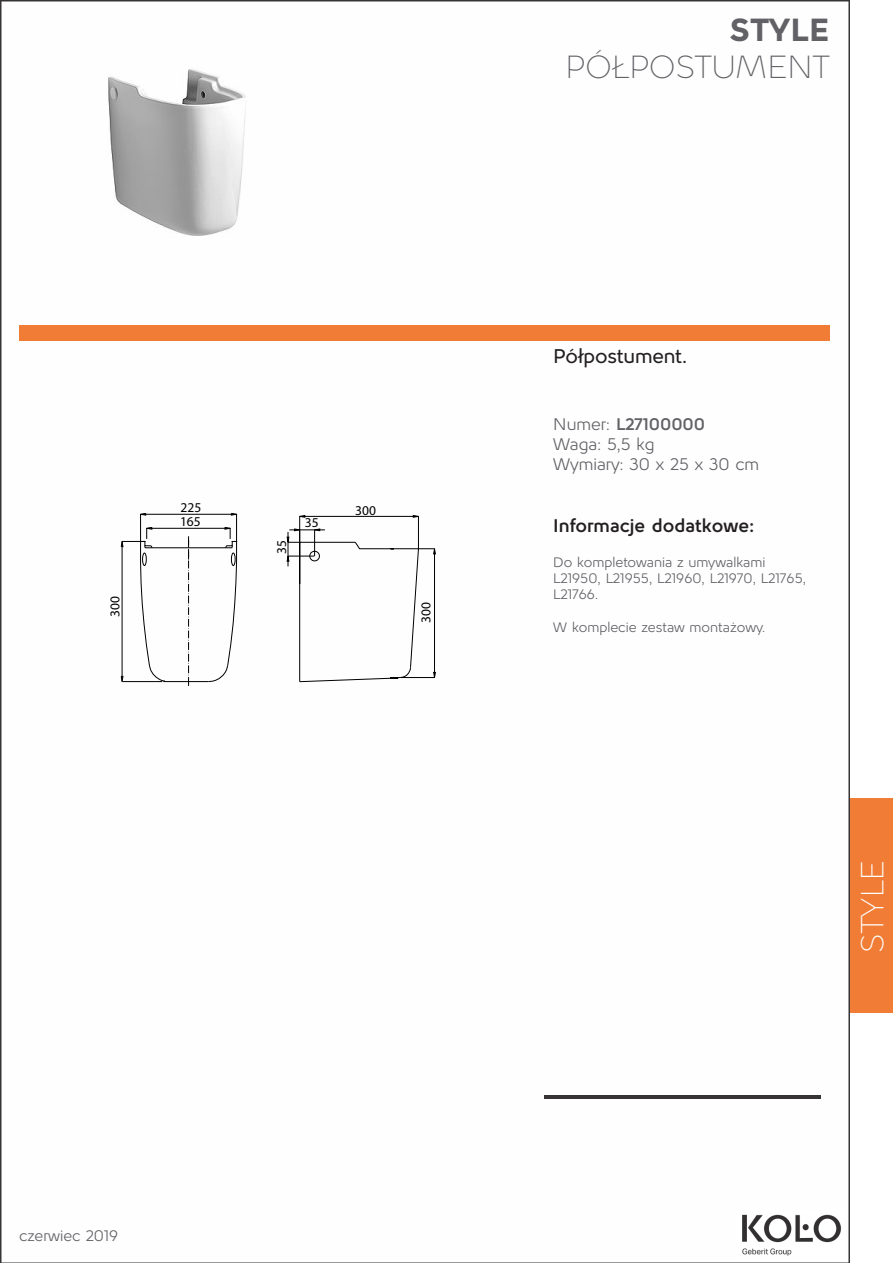
<style>
.page{position:relative;width:893px;height:1263px;background:#fff}
.page>*{position:absolute;margin:0;border:0;box-sizing:border-box;transform-origin:0 0}
.t1{font:300 31.5px "Kolo";color:#616166}
.t2{font:900 31.5px "Kolo";color:#616166}
.t3{font:300 31.5px "Kolo";letter-spacing:-.005em;color:#fff}
.t4{font:500 19.5px "Kolo";letter-spacing:-.01em;color:#231f20}
.t5{font:700 18px "Kolo";color:#231f20}
.t6{font:16.5px "Kolo";color:#616166}
.t7{font:700 16.5px "Kolo";color:#616166}
.t8{font:15px "Kolo";color:#616166}
.t9{font:13.5px/16.2px "Kolo";color:#616166}
.t10{font:13.5px/13px "Myriad Pro";color:#000}
.s1{font-weight:400}
</style>
<div class="page">
<div style="left:849px;top:798px;width:44px;height:215px;background:#f17c35"></div>
<img style="left:0;top:0;width:849px;height:1263px">
<div style="left:19px;top:325px;width:810px;height:15px;background:#f17c35"></div>
<img style="left:545px;top:1095px;width:276px;height:3px">
<img style="left:99px;top:65px;width:157px;height:173px">
<hr style="left:299px;top:516px;width:1px;height:68px;background:#000">
<hr style="left:418px;top:516px;width:1px;height:33px;background:#000">
<hr style="left:305px;top:516px;width:108px;height:1px;background:#000">
<svg style="left:298px;top:515px;width:7px;height:2px"></svg>
<svg style="left:413px;top:515px;width:7px;height:2px"></svg>
<svg style="left:287px;top:529px;width:149px;height:154px"></svg>
<svg style="left:121px;top:513px;width:117px;height:173px"></svg>
<img style="left:737px;top:1210px;width:107px;height:49px">
<p class="t10" style="left:180px;top:501px;width:23px">225<br>165</p>
<p class="t10" style="left:275px;top:554px;width:15px;rotate:-90deg">35</p>
<p class="t10" style="left:305px;top:516px;width:15px">35</p>
<p class="t10" style="left:355px;top:503px;width:22px">300</p>
<p class="t10" style="left:108px;top:617px;width:22px;rotate:-90deg">300</p>
<p class="t10" style="left:419px;top:623px;width:22px;rotate:-90deg">300</p>
<p class="t8" style="left:19px;top:1225px;width:100px">czerwiec 2019</p>
<p class="t2" style="left:730px;top:7px;width:101px">STYLE</p>
<p class="t1" style="left:565px;top:45px;width:266px">PÓŁPOSTUMENT</p>
<p class="t4" style="left:553px;top:343px;width:136px">Półpostument.</p>
<p class="t7" style="left:553px;top:412px;width:154px"><span class="s1">Numer:</span> L27100000</p>
<p class="t6" style="left:553px;top:432px;width:103px">Waga: 5,5 kg</p>
<p class="t6" style="left:553px;top:452px;width:208px">Wymiary: 30 x 25 x 30 cm</p>
<h3 class="t5" style="left:553px;top:513px;width:203px">Informacje dodatkowe:</h3>
<p class="t9" style="left:553px;top:554px;width:255px">Do kompletowania z umywalkami<br>L21950, L21955, L21960, L21970, L21765,<br>L21766.</p>
<p class="t9" style="left:553px;top:618px;width:214px">W komplecie zestaw montażowy.</p>
<p class="t3" style="left:851px;top:952px;width:93px;rotate:-90deg">STYLE</p>
</div>
